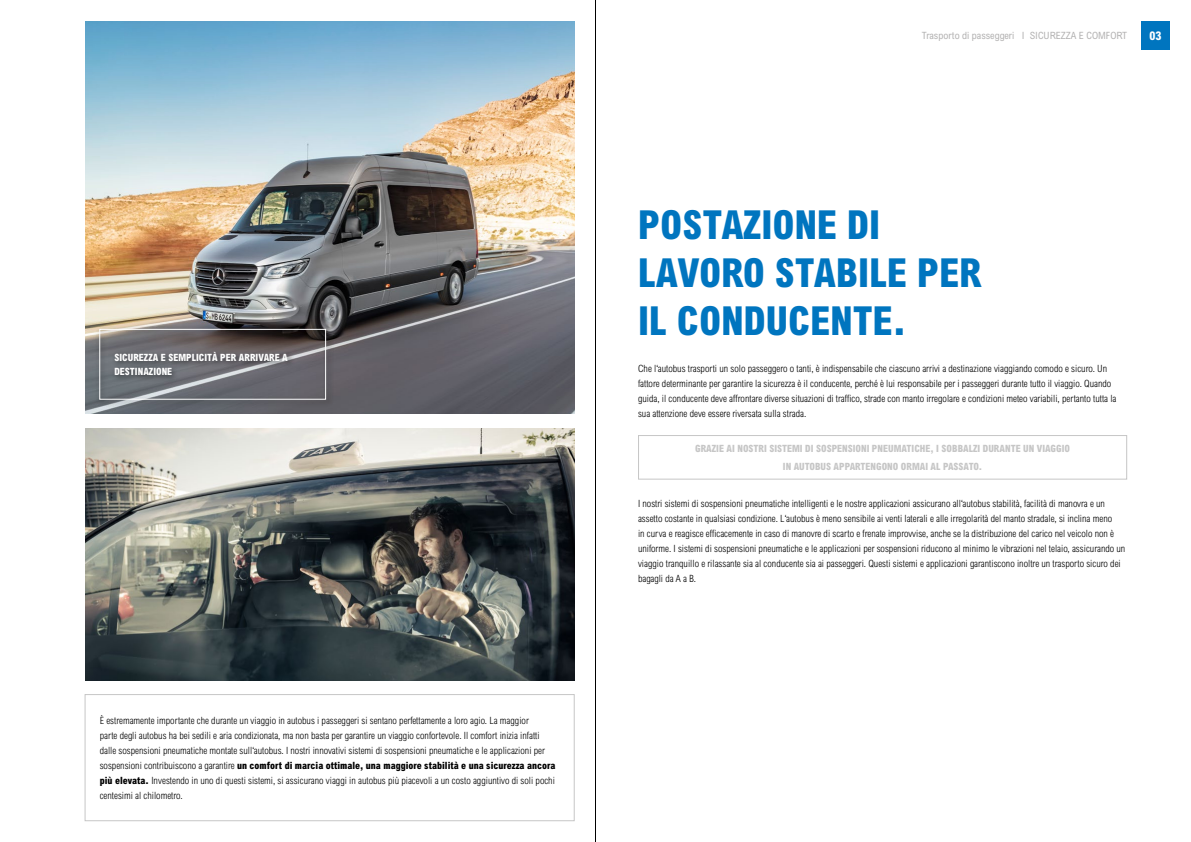
<style>
.page{position:relative;width:1191px;height:842px;background:#fff}
.page>*{position:absolute;margin:0;border:0;box-sizing:border-box;transform-origin:0 0}
.t1{font:800 condensed 40px/48px "Arial MT Std";color:#0075bf}
.t2{font:800 condensed 12px "Arial MT Std";color:#fff}
.t3{font:300 condensed 10px/15px "Arial MT Std";color:#000}
.t4{font:800 condensed 10px/18px "Arial MT Std";color:#c6c6c6;text-align:center}
.t5{font:800 condensed 10px/14px "Arial MT Std";color:#fff}
.t6{font:condensed 10px "Arial MT Std";color:#b3b2b2}
.s1{font-weight:800}
</style>
<div class="page">
<img style="left:85px;top:21px;width:489px;height:393px">
<img style="left:85px;top:428px;width:489px;height:252px">
<div style="left:1141px;top:21px;width:28px;height:29px;background:#0075bf"></div>
<div style="left:638px;top:435px;width:489px;height:45px;border:1px solid #c6c6c6"></div>
<div style="left:95px;top:325px;width:238px;height:82px;background:#000;opacity:.5"></div>
<div style="left:99px;top:329px;width:227px;height:71px;border:1px solid #fff"></div>
<div style="left:85px;top:694px;width:490px;height:127px;border:1px solid #c6c6c6"></div>
<hr style="left:595px;top:0;width:1px;height:842px;background:#000">
<p class="t5" style="left:114px;top:350px;width:175px">SICUREZZA E SEMPLICITÀ PER ARRIVARE A<br>DESTINAZIONE</p>
<p class="t3" style="left:100px;top:713px;width:457px">È estremamente importante che durante un viaggio in autobus i passeggeri si sentano perfettamente a loro agio. La maggior<br>parte degli autobus ha bei sedili e aria condizionata, ma non basta per garantire un viaggio confortevole. Il comfort inizia infatti dalle sospensioni pneumatiche montate sull‘autobus. I nostri innovativi sistemi di sospensioni pneumatiche e le applicazioni per sospensioni contribuiscono a garantire <span class="s1">un comfort di marcia ottimale, una maggiore stabilità e una sicurezza ancora più elevata.</span> Investendo in uno di questi sistemi, si assicurano viaggi in autobus più piacevoli a un costo aggiuntivo di soli pochi centesimi al chilometro.</p>
<p class="t6" style="left:922px;top:29px;width:207px">Trasporto di passeggeri I SICUREZZA E COMFORT</p>
<p class="t2" style="left:1149px;top:28px;width:13px">03</p>
<h1 class="t1" style="left:638px;top:200px;width:345px">POSTAZIONE DI<br>LAVORO STABILE PER<br>IL CONDUCENTE.</h1>
<p class="t3" style="left:638px;top:361px;width:480px">Che l‘autobus trasporti un solo passeggero o tanti, è indispensabile che ciascuno arrivi a destinazione viaggiando comodo e sicuro. Un fattore determinante per garantire la sicurezza è il conducente, perché è lui responsabile per i passeggeri durante tutto il viaggio. Quando guida, il conducente deve affrontare diverse situazioni di traffico, strade con manto irregolare e condizioni meteo variabili, pertanto tutta la sua attenzione deve essere riversata sulla strada.</p>
<p class="t4" style="left:695px;top:439px;width:376px">GRAZIE AI NOSTRI SISTEMI DI SOSPENSIONI PNEUMATICHE, I SOBBALZI DURANTE UN VIAGGIO<br>IN AUTOBUS APPARTENGONO ORMAI AL PASSATO.</p>
<p class="t3" style="left:638px;top:496px;width:489px">I nostri sistemi di sospensioni pneumatiche intelligenti e le nostre applicazioni assicurano all‘autobus stabilità, facilità di manovra e un assetto costante in qualsiasi condizione. L‘autobus è meno sensibile ai venti laterali e alle irregolarità del manto stradale, si inclina meno<br>in curva e reagisce efficacemente in caso di manovre di scarto e frenate improvvise, anche se la distribuzione del carico nel veicolo non è uniforme. I sistemi di sospensioni pneumatiche e le applicazioni per sospensioni riducono al minimo le vibrazioni nel telaio, assicurando un viaggio tranquillo e rilassante sia al conducente sia ai passeggeri. Questi sistemi e applicazioni garantiscono inoltre un trasporto sicuro dei bagagli da A a B.</p>
</div>
